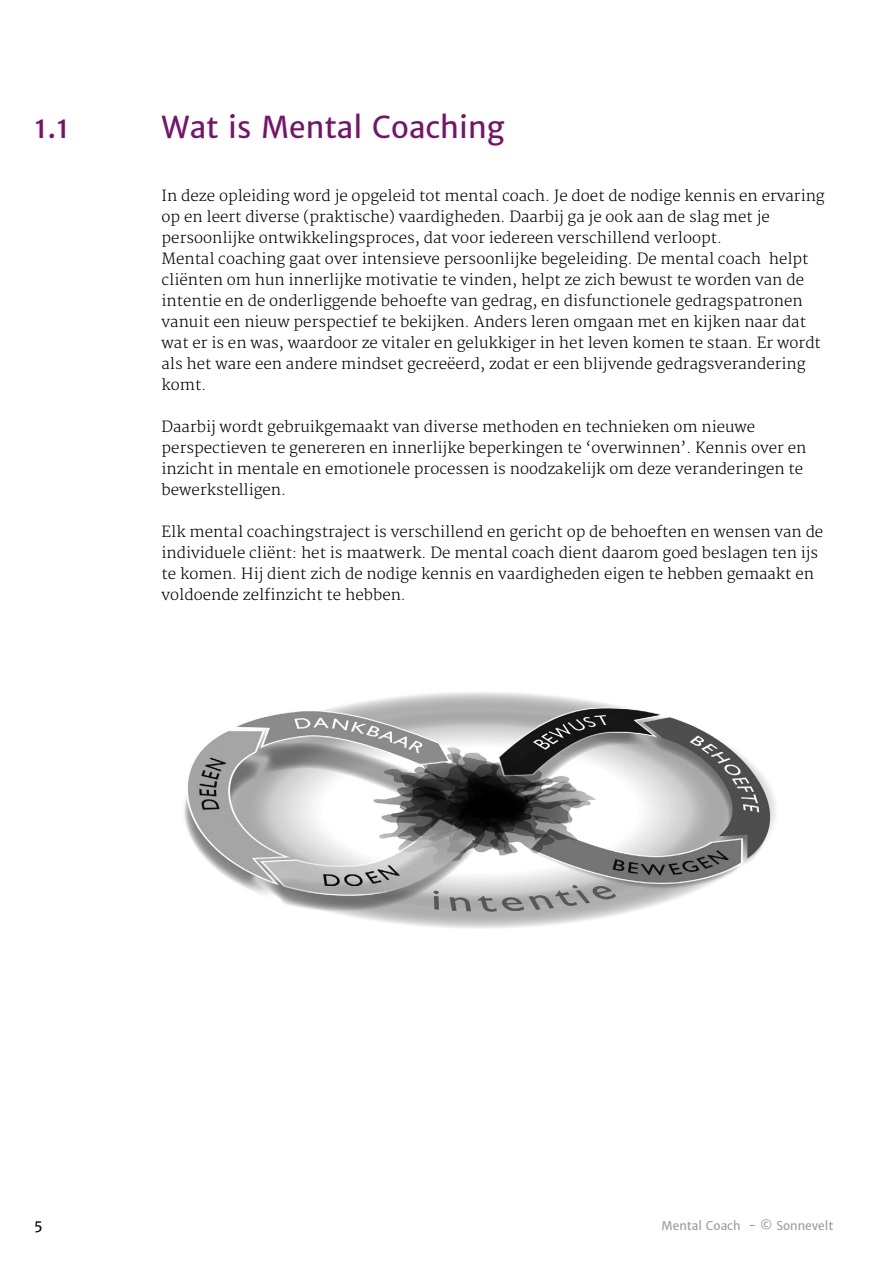
<style>
.page{position:relative;width:893px;height:1263px;background:#fff}
.page>*{position:absolute;margin:0;border:0;box-sizing:border-box;transform-origin:0 0}
.t1{font:30px "Merriweather Sans";color:#771469}
.t2{font:300 15px/21px "Merriweather";color:#000}
.t3{font:14.1px "Merriweather Sans";color:#000}
.t4{font:12px "Merriweather Sans";color:#9d9d9c}
</style>
<div class="page">
<img style="left:184px;top:692px;width:592px;height:236px">
<h1 class="t1" style="left:34px;top:109px;width:37px">1.1</h1>
<h1 class="t1" style="left:162px;top:109px;width:344px">Wat is Mental Coaching</h1>
<p class="t2" style="left:162px;top:186px;width:665px">In deze opleiding word je opgeleid tot mental coach. Je doet de nodige kennis en ervaring op en leert diverse (praktische) vaardigheden. Daarbij ga je ook aan de slag met je persoonlijke ontwikkelingsproces, dat voor iedereen verschillend verloopt.<br>Mental coaching gaat over intensieve persoonlijke begeleiding. De mental coach helpt cliënten om hun innerlijke motivatie te vinden, helpt ze zich bewust te worden van de intentie en de onderliggende behoefte van gedrag, en disfunctionele gedragspatronen vanuit een nieuw perspectief te bekijken. Anders leren omgaan met en kijken naar dat wat er is en was, waardoor ze vitaler en gelukkiger in het leven komen te staan. Er wordt als het ware een andere mindset gecreëerd, zodat er een blijvende gedragsverandering komt.</p>
<p class="t2" style="left:162px;top:417px;width:646px">Daarbij wordt gebruikgemaakt van diverse methoden en technieken om nieuwe perspectieven te genereren en innerlijke beperkingen te ‘overwinnen’. Kennis over en inzicht in mentale en emotionele processen is noodzakelijk om deze veranderingen te bewerkstelligen.</p>
<p class="t2" style="left:162px;top:522px;width:663px">Elk mental coachingstraject is verschillend en gericht op de behoeften en wensen van de individuele cliënt: het is maatwerk. De mental coach dient daarom goed beslagen ten ijs te komen. Hij dient zich de nodige kennis en vaardigheden eigen te hebben gemaakt en voldoende zelfinzicht te hebben.</p>
<p class="t3" style="left:34px;top:1216px;width:10px">5</p>
<p class="t4" style="left:661px;top:1218px;width:173px">Mental Coach - © Sonnevelt</p>
</div>
